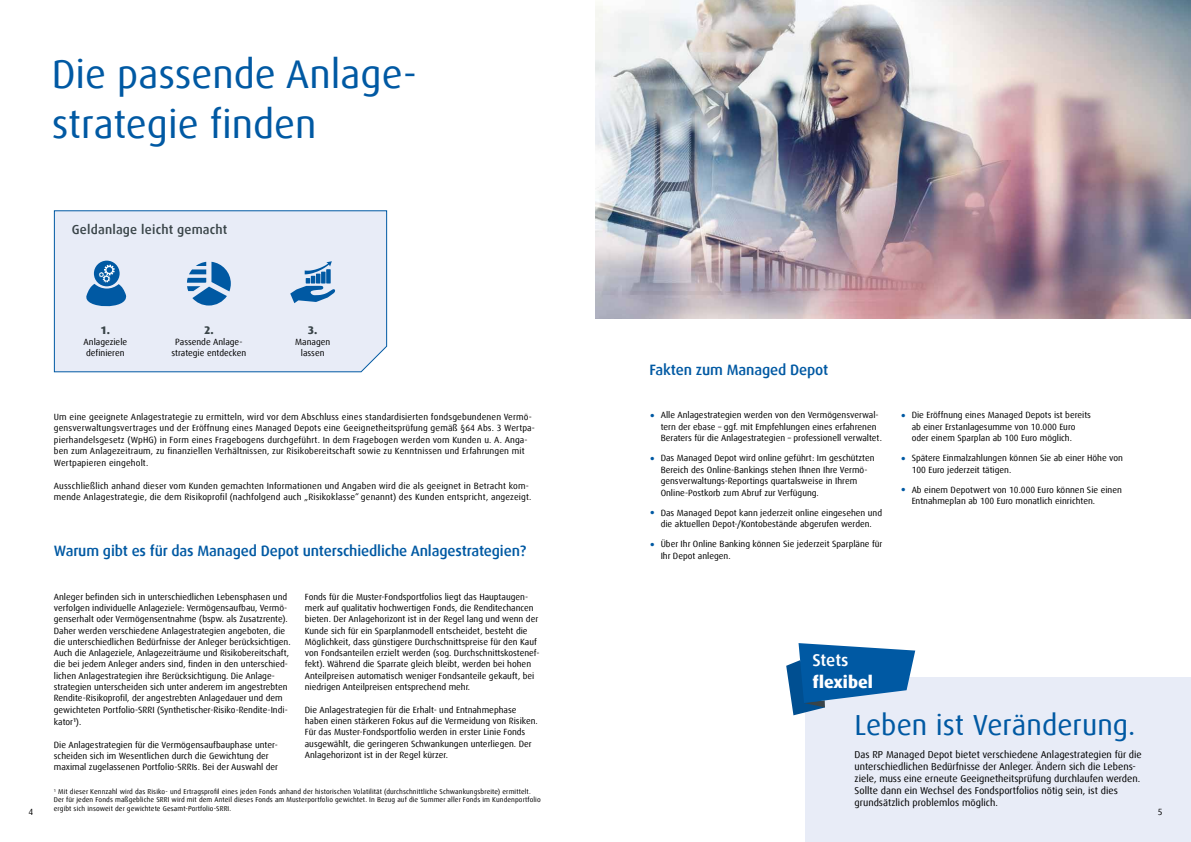
<style>
.page{position:relative;width:1191px;height:842px;background:#fff}
.page>*{position:absolute;margin:0;border:0;box-sizing:border-box;transform-origin:0 0}
.t1{font:40px/50px "Dax Offc";color:#0059a3}
.t2{font:29px "Dax Offc";color:#0059a3}
.t3{font:800 17px "Dax Offc";color:#fff}
.t4{font:500 17px "Dax Offc";letter-spacing:-.005em;color:#fff}
.t5{font:500 15px "Dax Offc";letter-spacing:-.01em;color:#0059a3}
.t6{font:500 13px "Dax Offc";letter-spacing:.015em;color:#394448}
.t7{font:800 11px "Dax Offc";color:#394448}
.t8{font:10px/12px "Dax Offc";color:#000}
.t9{font:9px/11.3px "Dax Offc";color:#000}
.t10{font:7px/8.5px "Dax Offc";letter-spacing:.015em;color:#000}
.s1{font-size:18px;color:#0059a3}
</style>
<div class="page">
<div style="left:53px;top:210px;width:335px;height:163px;background:#e8ecf7"></div>
<div style="left:805px;top:677px;width:386px;height:165px;background:#e8ecf7"></div>
<svg style="left:187px;top:262px;width:44px;height:43px;background:#6c9dca"></svg>
<svg style="left:290px;top:261px;width:45px;height:42px;background:#8eb3d6"></svg>
<svg style="left:786px;top:643px;width:129px;height:72px"></svg>
<div style="left:94px;top:261px;width:26px;height:25px;background:#0059a3;border-radius:50%"></div>
<svg style="left:82px;top:265px;width:47px;height:42px;background:#6f9fcb"></svg>
<img style="left:596px;top:0;width:595px;height:318px">
<h1 class="t1" style="left:52px;top:50px;width:367px">Die passende Anlage&shy;strategie finden</h1>
<h3 class="t6" style="left:72px;top:221px;width:157px">Geldanlage leicht gemacht</h3>
<p class="t7" style="left:101px;top:323px;width:11px">1.</p>
<p class="t9" style="left:84px;top:337px;width:45px;line-height:11px">Anlageziele definieren</p>
<p class="t7" style="left:204px;top:323px;width:11px">2.</p>
<p class="t9" style="left:171px;top:337px;width:76px;line-height:11px;text-align:center">Passende Anlage&shy;strategie entdecken</p>
<p class="t7" style="left:308px;top:323px;width:11px">3.</p>
<p class="t9" style="left:295px;top:337px;width:37px;line-height:11px;text-align:center">Managen lassen</p>
<p class="t9" style="left:54px;top:411px;width:482px">Um eine geeignete Anlagestrategie zu ermitteln, wird vor dem Abschluss eines standardisierten fondsgebundenen Vermö&shy;gensverwaltungsvertrages und der Eröffnung eines Managed Depots eine Geeignetheitsprüfung gemäß §64 Abs. 3 Wertpa&shy;pierhandelsgesetz (WpHG) in Form eines Fragebogens durchgeführt. In dem Fragebogen werden vom Kunden u. A. Anga&shy;ben zum Anlagezeitraum, zu finanziellen Verhältnissen, zur Risikobereitschaft sowie zu Kenntnissen und Erfahrungen mit Wertpapieren eingeholt.</p>
<p class="t9" style="left:54px;top:480px;width:479px">Ausschließlich anhand dieser vom Kunden gemachten Informationen und Angaben wird die als geeignet in Betracht kom&shy;mende Anlagestrategie, die dem Risikoprofil (nachfolgend auch „Risikoklasse“ genannt) des Kunden entspricht, angezeigt.</p>
<h3 class="t5" style="left:54px;top:541px;width:474px">Warum gibt es für das Managed Depot unterschiedliche Anlagestrategien?</h3>
<h3 class="t5" style="left:649px;top:360px;width:180px">Fakten zum Managed Depot</h3>
<p class="t9" style="left:660px;top:409px;width:223px;text-indent:-11px"><span class="s1">•</span> Alle Anlagestrategien werden von den Vermögensverwal&shy;tern der ebase – ggf. mit Empfehlungen eines erfahrenen<br>Beraters für die Anlagestrategien – professionell verwaltet.</p>
<p class="t9" style="left:660px;top:452px;width:215px;text-indent:-11px"><span class="s1">•</span> Das Managed Depot wird online geführt: Im geschützten Bereich des Online-Bankings stehen Ihnen Ihre Vermö&shy;gensverwaltungs-Reportings quartalsweise in Ihrem Online-Postkorb zum Abruf zur Verfügung.</p>
<p class="t9" style="left:649px;top:507px;width:234px;text-align:center"><span class="s1">•</span> Das Managed Depot kann jederzeit online eingesehen und die aktuellen Depot-/Kontobestände abgerufen werden.</p>
<p class="t9" style="left:660px;top:538px;width:223px;text-indent:-11px"><span class="s1">•</span> Über Ihr Online Banking können Sie jederzeit Sparpläne für<br>Ihr Depot anlegen.</p>
<p class="t9" style="left:911px;top:409px;width:181px;text-indent:-11px"><span class="s1">•</span> Die Eröffnung eines Managed Depots ist bereits ab einer Erstanlagesumme von 10.000 Euro oder einem Sparplan ab 100 Euro möglich.</p>
<p class="t9" style="left:911px;top:452px;width:213px;text-indent:-11px"><span class="s1">•</span> Spätere Einmalzahlungen können Sie ab einer Höhe von<br>100 Euro jederzeit tätigen.</p>
<p class="t9" style="left:911px;top:484px;width:212px;text-indent:-11px"><span class="s1">•</span> Ab einem Depotwert von 10.000 Euro können Sie einen<br>Entnahmeplan ab 100 Euro monatlich einrichten.</p>
<p class="t9" style="left:54px;top:591px;width:238px">Anleger befinden sich in unterschiedlichen Lebensphasen und verfolgen individuelle Anlageziele: Vermögensaufbau, Vermö&shy;genserhalt oder Vermögensentnahme (bspw. als Zusatzrente).<br>Daher werden verschiedene Anlagestrategien angeboten, die die unterschiedlichen Bedürfnisse der Anleger berücksichtigen.<br>Auch die Anlageziele, Anlagezeiträume und Risikobereitschaft, die bei jedem Anleger anders sind, finden in den unterschied&shy;lichen Anlagestrategien ihre Berücksichtigung. Die Anlage&shy;strategien unterscheiden sich unter anderem im angestrebten Rendite-Risikoprofil, der angestrebten Anlagedauer und dem gewichteten Portfolio-SRRI (Synthetischer-Risiko-Rendite-Indi-</p>
<p class="t9" style="left:54px;top:716px;width:29px">kator<sup>1</sup>).</p>
<p class="t9" style="left:54px;top:739px;width:226px">Die Anlagestrategien für die Vermögensaufbauphase unter&shy;scheiden sich im Wesentlichen durch die Gewichtung der maximal zugelassenen Portfolio-SRRIs. Bei der Auswahl der</p>
<p class="t9" style="left:305px;top:591px;width:236px">Fonds für die Muster-Fondsportfolios liegt das Hauptaugen&shy;merk auf qualitativ hochwertigen Fonds, die Renditechancen bieten. Der Anlagehorizont ist in der Regel lang und wenn der Kunde sich für ein Sparplanmodell entscheidet, besteht die Möglichkeit, dass günstigere Durchschnittspreise für den Kauf von Fondsanteilen erzielt werden (sog. Durchschnittskostenef&shy;fekt). Während die Sparrate gleich bleibt, werden bei hohen Anteilpreisen automatisch weniger Fondsanteile gekauft, bei niedrigen Anteilpreisen entsprechend mehr.</p>
<p class="t9" style="left:305px;top:704px;width:234px">Die Anlagestrategien für die Erhalt- und Entnahmephase haben einen stärkeren Fokus auf die Vermeidung von Risiken.<br>Für das Muster-Fondsportfolio werden in erster Linie Fonds ausgewählt, die geringeren Schwankungen unterliegen. Der Anlagehorizont ist in der Regel kürzer.</p>
<h2 class="t2" style="left:854px;top:707px;width:282px">Leben ist Veränderung.</h2>
<h3 class="t4" style="left:812px;top:649px;width:38px">Stets</h3>
<h3 class="t3" style="left:812px;top:671px;width:62px">flexibel</h3>
<p class="t8" style="left:854px;top:749px;width:288px">Das RP Managed Depot bietet verschiedene Anlagestrategien für die unterschiedlichen Bedürfnisse der Anleger. Ändern sich die Lebens&shy;ziele, muss eine erneute Geeignetheitsprüfung durchlaufen werden.<br>Sollte dann ein Wechsel des Fondsportfolios nötig sein, ist dies grundsätzlich problemlos möglich.</p>
<p class="t10" style="left:54px;top:787px;width:488px"><sup>1</sup> Mit dieser Kennzahl wird das Risiko- und Ertragsprofil eines jeden Fonds anhand der historischen Volatilität (durchschnittliche Schwankungsbreite) ermittelt.<br>Der für jeden Fonds maßgebliche SRRI wird mit dem Anteil dieses Fonds am Musterportfolio gewichtet. In Bezug auf die Summer aller Fonds im Kundenportfolio ergibt sich insoweit der gewichtete Gesamt-Portfolio-SRRI.</p>
<p class="t9" style="left:28px;top:806px;width:6px">4</p>
<p class="t9" style="left:1157px;top:806px;width:6px">5</p>
</div>
